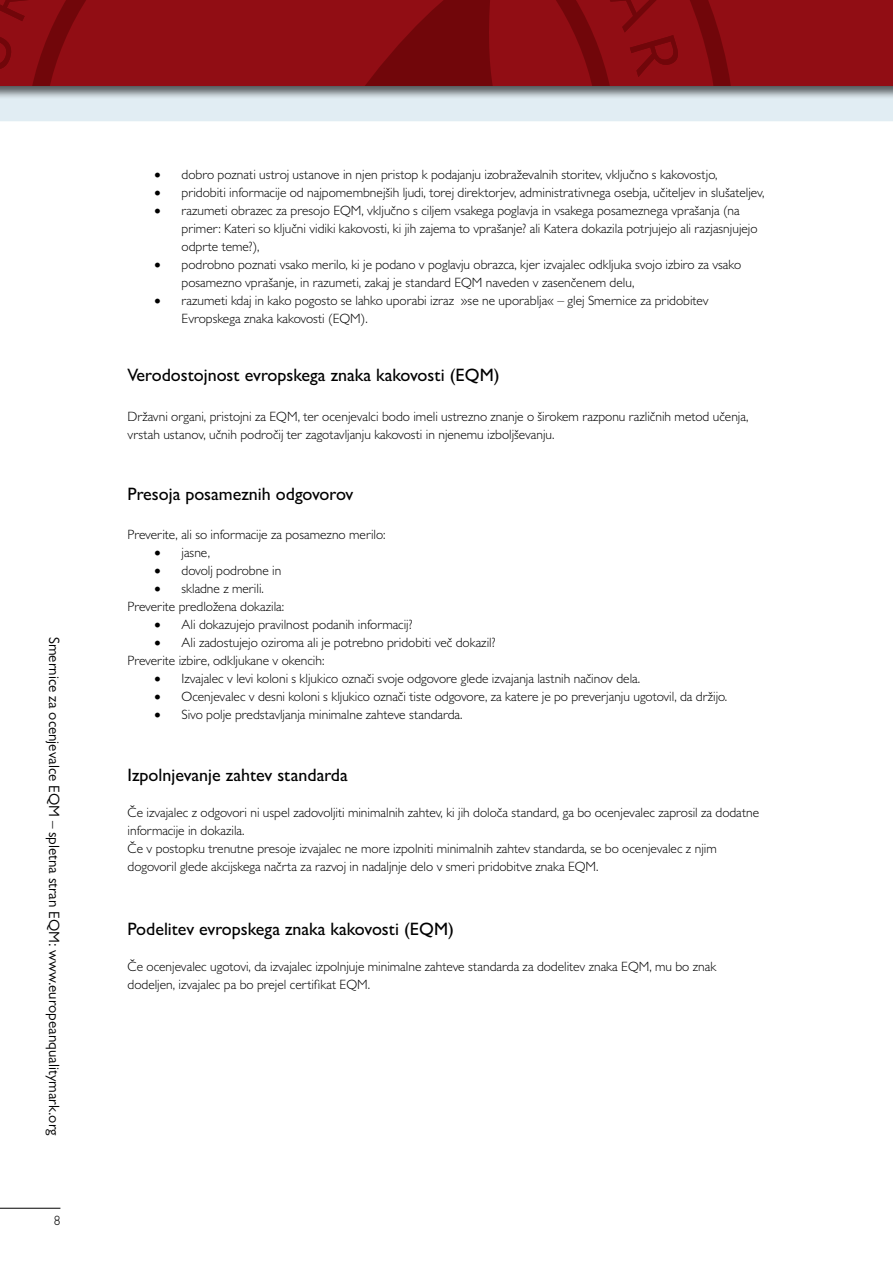
<style>
.page{position:relative;width:893px;height:1263px;background:#fff}
.page>*{position:absolute;margin:0;border:0;box-sizing:border-box;transform-origin:0 0}
.t1{font:500 18px "Gill Sans MT Pro";color:#000}
.t2{font:15px "Gill Sans MT Pro";color:#000}
.t3{font:300 13.5px/18px "Gill Sans MT Pro";color:#000}
</style>
<div class="page">
<div style="left:0;top:100px;width:893px;height:21px;background:#e1edf3"></div>
<div style="left:0;top:0;width:893px;height:100px;background:#000;opacity:.4"></div>
<div style="left:0;top:0;width:893px;height:85px;background:#910d14"></div>
<svg style="left:32px;top:0;width:699px;height:85px"></svg>
<hr style="left:0;top:1208px;width:60px;height:1px;background:#000">
<svg style="left:608px;top:0;width:74px;height:77px"></svg>
<p class="t2" style="left:63px;top:637px;width:500px;rotate:90deg">Smernice za ocenjevalce EQM – spletna stran EQM: www.europeanqualitymark.org</p>
<p class="t3" style="left:54px;top:1212px;width:8px">8</p>
<p class="t3" style="left:155px;top:166px;width:564px">• dobro poznati ustroj ustanove in njen pristop k podajanju izobraževalnih storitev, vključno s kakovostjo,</p>
<p class="t3" style="left:155px;top:184px;width:611px">• pridobiti informacije od najpomembnejših ljudi, torej direktorjev, administrativnega osebja, učiteljev in slušateljev,</p>
<p class="t3" style="left:182px;top:202px;width:577px;text-indent:-27px">• razumeti obrazec za presojo EQM, vključno s ciljem vsakega poglavja in vsakega posameznega vprašanja (na primer: Kateri so ključni vidiki kakovosti, ki jih zajema to vprašanje? ali Katera dokazila potrjujejo ali razjasnjujejo odprte teme?),</p>
<p class="t3" style="left:182px;top:256px;width:561px;text-indent:-27px">• podrobno poznati vsako merilo, ki je podano v poglavju obrazca, kjer izvajalec odkljuka svojo izbiro za vsako posamezno vprašanje, in razumeti, zakaj je standard EQM naveden v zasenčenem delu,</p>
<p class="t3" style="left:182px;top:291px;width:528px;text-indent:-27px">• razumeti kdaj in kako pogosto se lahko uporabi izraz »se ne uporablja« – glej Smernice za pridobitev<br>Evropskega znaka kakovosti (EQM).</p>
<h1 class="t1" style="left:128px;top:364px;width:373px">Verodostojnost evropskega znaka kakovosti (EQM)</h1>
<p class="t3" style="left:128px;top:407px;width:622px">Državni organi, pristojni za EQM, ter ocenjevalci bodo imeli ustrezno znanje o širokem razponu različnih metod učenja, vrstah ustanov, učnih področij ter zagotavljanju kakovosti in njenemu izboljševanju.</p>
<h1 class="t1" style="left:128px;top:483px;width:227px">Presoja posameznih odgovorov</h1>
<p class="t3" style="left:128px;top:526px;width:260px">Preverite, ali so informacije za posamezno merilo:</p>
<p class="t3" style="left:155px;top:544px;width:57px">• jasne,</p>
<p class="t3" style="left:155px;top:562px;width:128px">• dovolj podrobne in</p>
<p class="t3" style="left:128px;top:580px;width:158px;text-align:center">• skladne z merili.<br>Preverite predložena dokazila:</p>
<p class="t3" style="left:155px;top:616px;width:259px">• Ali dokazujejo pravilnost podanih informacij?</p>
<p class="t3" style="left:128px;top:633px;width:369px;text-indent:27px">• Ali zadostujejo oziroma ali je potrebno pridobiti več dokazil?<br>Preverite izbire, odkljukane v okencih:</p>
<p class="t3" style="left:155px;top:669px;width:487px">• Izvajalec v levi koloni s kljukico označi svoje odgovore glede izvajanja lastnih načinov dela.</p>
<p class="t3" style="left:155px;top:687px;width:574px">• Ocenjevalec v desni koloni s kljukico označi tiste odgovore, za katere je po preverjanju ugotovil, da držijo.</p>
<p class="t3" style="left:155px;top:705px;width:310px">• Sivo polje predstavljanja minimalne zahteve standarda.</p>
<h1 class="t1" style="left:128px;top:764px;width:222px">Izpolnjevanje zahtev standarda</h1>
<p class="t3" style="left:128px;top:803px;width:633px">Če izvajalec z odgovori ni uspel zadovoljiti minimalnih zahtev, ki jih določa standard, ga bo ocenjevalec zaprosil za dodatne informacije in dokazila.<br>Če v postopku trenutne presoje izvajalec ne more izpolniti minimalnih zahtev standarda, se bo ocenjevalec z njim dogovoril glede akcijskega načrta za razvoj in nadaljnje delo v smeri pridobitve znaka EQM.</p>
<h1 class="t1" style="left:128px;top:919px;width:328px">Podelitev evropskega znaka kakovosti (EQM)</h1>
<p class="t3" style="left:128px;top:958px;width:590px">Če ocenjevalec ugotovi, da izvajalec izpolnjuje minimalne zahteve standarda za dodelitev znaka EQM, mu bo znak dodeljen, izvajalec pa bo prejel certifikat EQM.</p>
</div>
